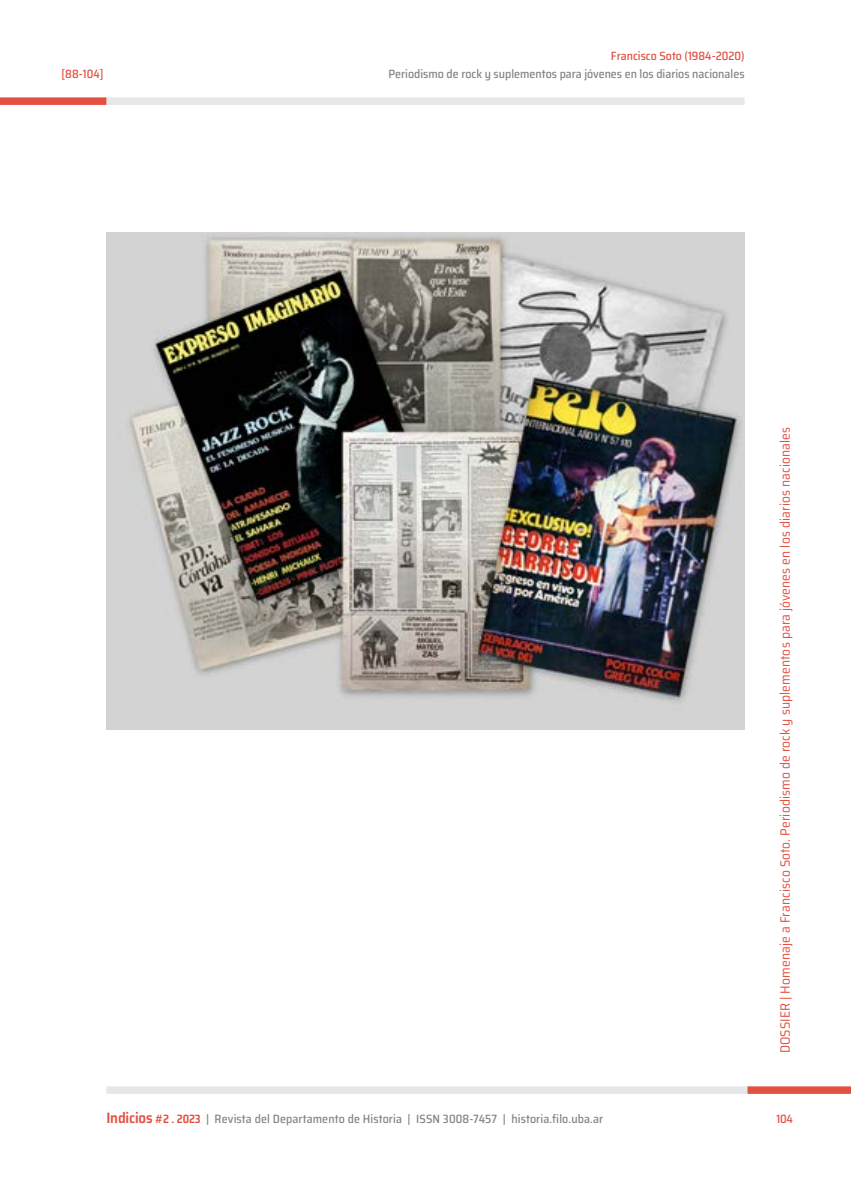
<style>
.page{position:relative;width:851px;height:1191px;background:#fff}
.page>*{position:absolute;margin:0;border:0;box-sizing:border-box;transform-origin:0 0}
.t1{font:semi-condensed 13.5px "Saira";letter-spacing:.01em;color:#e35042}
.t2{font:500 semi-condensed 12px "Saira";color:#818385}
.t3{font:500 semi-condensed 12px "Saira";color:#e35042}
.s1{font-weight:600;font-size:15px;color:#e35042}
.s2{font-weight:600;color:#e35042}
</style>
<div class="page">
<div style="left:102px;top:97px;width:642px;height:8px;background:#e6e7e8"></div>
<div style="left:106px;top:1086px;width:643px;height:7px;background:#e6e7e8"></div>
<div style="left:0;top:97px;width:106px;height:8px;background:#e35042"></div>
<div style="left:747px;top:1086px;width:103px;height:7px;background:#e35042"></div>
<img style="left:106px;top:233px;width:638px;height:496px">
<p class="t3" style="left:62px;top:64px;width:43px">[88-104]</p>
<p class="t3" style="left:611px;top:46px;width:135px">Francisco Soto (1984-2020)</p>
<p class="t2" style="left:388px;top:64px;width:357px">Periodismo de rock y suplementos para jóvenes en los diarios nacionales</p>
<p class="t1" style="left:774px;top:1053px;width:628px;rotate:-90deg">DOSSIER | Homenaje a Francisco Soto. Periodismo de rock y suplementos para jóvenes en los diarios nacionales</p>
<p class="t2" style="left:106px;top:1109px;width:498px"><span class="s1">Indicios</span> <span class="s2">#2 . 2023</span> | Revista del Departamento de Historia | ISSN 3008-7457 | historia.filo.uba.ar</p>
<p class="t3" style="left:776px;top:1109px;width:18px">104</p>
</div>
